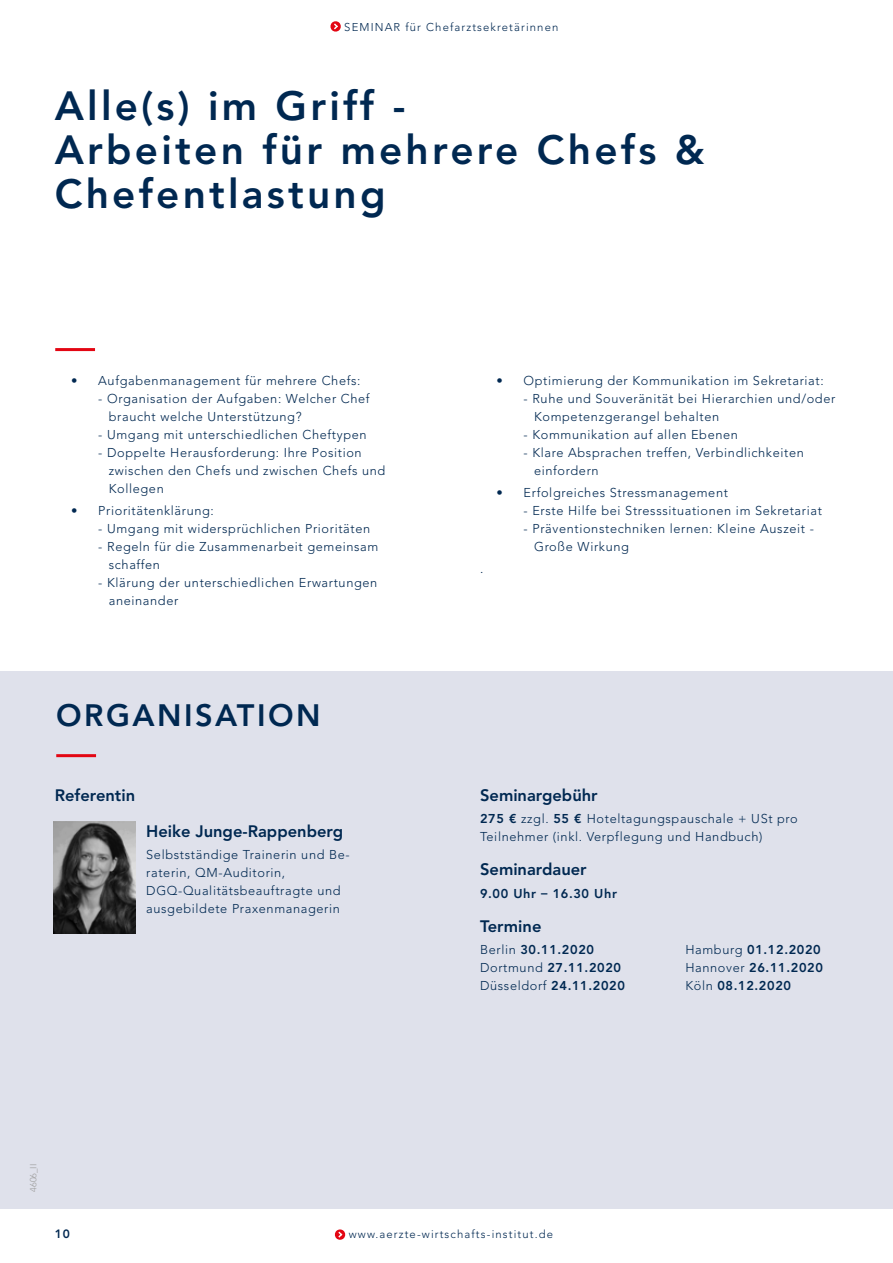
<style>
.page{position:relative;width:893px;height:1263px;background:#fff}
.page>*{position:absolute;margin:0;border:0;box-sizing:border-box;transform-origin:0 0}
.t1{font:800 40.5px/44.1px "Avenir LT Std";letter-spacing:.08em;color:#002851}
.t2{font:800 30.75px "Avenir LT Std";letter-spacing:.08em;color:#002851}
.t3{font:800 16.5px "Avenir LT Std";color:#002851}
.t4{font:300 12.75px/18px "Avenir LT Std";letter-spacing:.05em;color:#002851}
.t5{font:800 12.75px/18px "Avenir LT Std";letter-spacing:.05em;color:#002851}
.t6{font:800 12px "Avenir LT Std";color:#002851}
.t7{font:300 11.25px "Avenir LT Std";letter-spacing:.1em;color:#002851}
.t8{font:300 9px "Avenir LT Std";color:#9d9d9c}
.s1{font-weight:800}
.s2{font-weight:300}
</style>
<div class="page">
<div style="left:0;top:671px;width:893px;height:538px;background:#dfe1eb"></div>
<hr style="left:55px;top:348px;width:40px;height:3px;background:#e30613">
<hr style="left:56px;top:754px;width:40px;height:3px;background:#e30613">
<img style="left:54px;top:821px;width:81px;height:113px">
<svg style="left:330px;top:21px;width:11px;height:11px"></svg>
<svg style="left:334px;top:1229px;width:12px;height:11px"></svg>
<p class="t7" style="left:344px;top:20px;width:216px">SEMINAR für Chefarztsekretärinnen</p>
<h1 class="t1" style="left:55px;top:84px;width:651px">Alle(s) im Griff -<br>Arbeiten für mehrere Chefs &amp;<br>Chefentlastung</h1>
<p class="t4" style="left:71px;top:371px;width:291px">• Aufgabenmanagement für mehrere Chefs:</p>
<p class="t4" style="left:109px;top:389px;width:262px;text-indent:-11px">- Organisation der Aufgaben: Welcher Chef braucht welche Unterstützung?</p>
<p class="t4" style="left:98px;top:425px;width:270px">- Umgang mit unterschiedlichen Cheftypen</p>
<p class="t4" style="left:109px;top:443px;width:278px;text-indent:-11px">- Doppelte Herausforderung: Ihre Position zwischen den Chefs und zwischen Chefs und<br>Kollegen</p>
<p class="t4" style="left:71px;top:502px;width:144px">• Prioritätenklärung:</p>
<p class="t4" style="left:98px;top:520px;width:273px">- Umgang mit widersprüchlichen Prioritäten</p>
<p class="t4" style="left:109px;top:538px;width:271px;text-indent:-11px">- Regeln für die Zusammenarbeit gemeinsam schaffen</p>
<p class="t4" style="left:109px;top:574px;width:270px;text-indent:-11px">- Klärung der unterschiedlichen Erwartungen aneinander</p>
<h2 class="t2" style="left:56px;top:697px;width:266px">ORGANISATION</h2>
<p class="t3" style="left:55px;top:785px;width:82px">Referentin</p>
<p class="t3" style="left:146px;top:821px;width:198px">Heike Junge-Rappenberg</p>
<p class="t4" style="left:146px;top:845px;width:205px">Selbstständige Trainerin und Be&shy;raterin, QM-Auditorin,<br>DGQ-Qualitätsbeauftragte und ausgebildete Praxenmanagerin</p>
<p class="t4" style="left:480px;top:560px;width:5px">.</p>
<p class="t4" style="left:497px;top:371px;width:329px">• Optimierung der Kommunikation im Sekretariat:</p>
<p class="t4" style="left:534px;top:389px;width:303px;text-indent:-11px">- Ruhe und Souveränität bei Hierarchien und/oder<br>Kompetenzgerangel behalten</p>
<p class="t4" style="left:524px;top:425px;width:216px">- Kommunikation auf allen Ebenen</p>
<p class="t4" style="left:534px;top:443px;width:271px;text-indent:-11px">- Klare Absprachen treffen, Verbindlichkeiten einfordern</p>
<p class="t4" style="left:497px;top:484px;width:233px">• Erfolgreiches Stressmanagement</p>
<p class="t4" style="left:524px;top:502px;width:300px">- Erste Hilfe bei Stresssituationen im Sekretariat</p>
<p class="t4" style="left:534px;top:520px;width:281px;text-indent:-11px">- Präventionstechniken lernen: Kleine Auszeit -<br>Große Wirkung</p>
<p class="t3" style="left:480px;top:785px;width:119px">Seminargebühr</p>
<p class="t4" style="left:480px;top:809px;width:319px"><span class="s1">275 €</span> zzgl. <span class="s1">55 €</span> Hoteltagungspauschale + USt pro<br>Teilnehmer (inkl. Verpflegung und Handbuch)</p>
<p class="t3" style="left:480px;top:860px;width:108px">Seminardauer</p>
<p class="t5" style="left:480px;top:884px;width:138px">9.00 Uhr – 16.30 Uhr</p>
<p class="t3" style="left:480px;top:917px;width:63px">Termine</p>
<p class="t5" style="left:480px;top:941px;width:146px"><span class="s2">Berlin</span> 30.11.2020<br><span class="s2">Dortmund</span> 27.11.2020<br><span class="s2">Düsseldorf</span> 24.11.2020</p>
<p class="t5" style="left:685px;top:941px;width:139px"><span class="s2">Hamburg</span> 01.12.2020<br><span class="s2">Hannover</span> 26.11.2020<br><span class="s2">Köln</span> 08.12.2020</p>
<p class="t8" style="left:28px;top:1192px;width:29px;rotate:-90deg">4606_II</p>
<p class="t6" style="left:55px;top:1227px;width:17px">10</p>
<p class="t7" style="left:349px;top:1227px;width:206px">www.aerzte-wirtschafts-institut.de</p>
</div>
